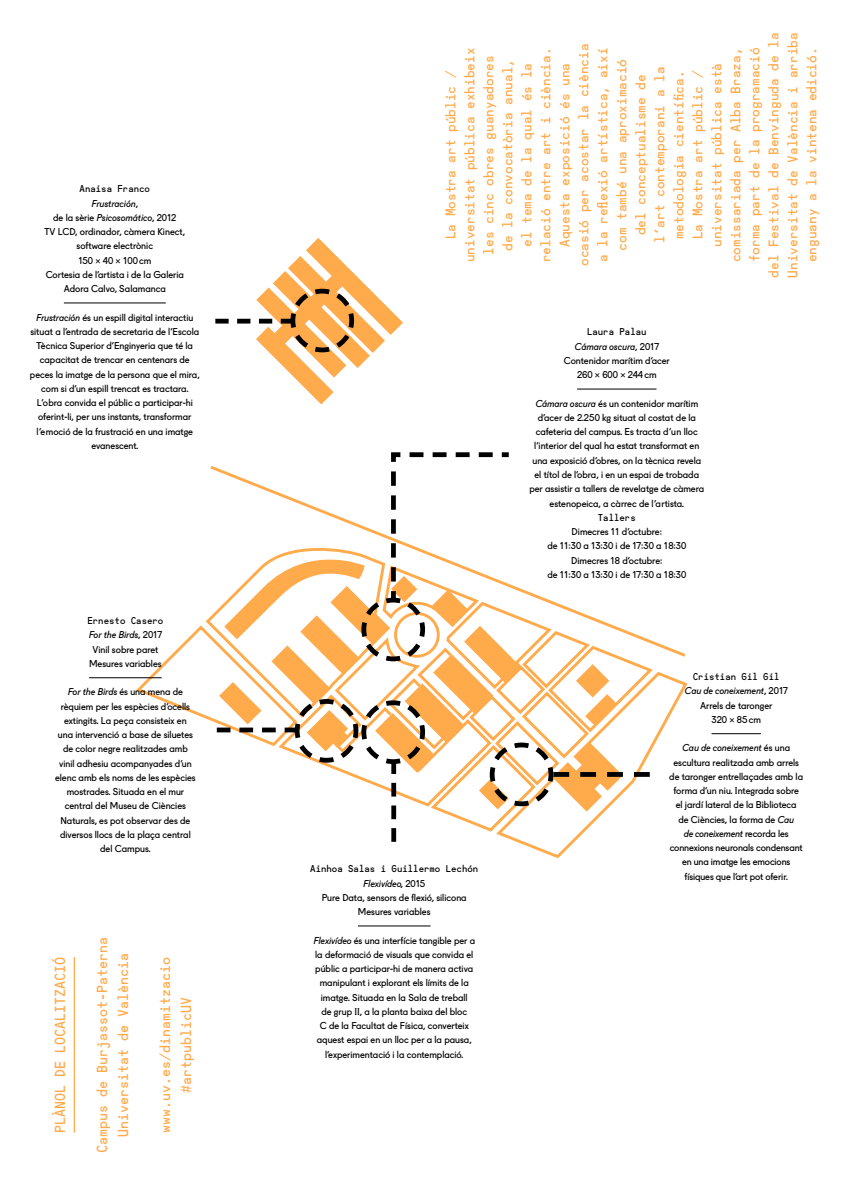
<style>
.page{position:relative;width:842px;height:1191px;background:#fff}
.page>*{position:absolute;margin:0;border:0;box-sizing:border-box;transform-origin:0 0}
.t1{font:14px/21px "Fugue Mono";color:#ffab4c;text-align:center}
.t2{font:13.4px/19px "Fugue Mono";color:#ffab4c;text-align:center}
.t3{font:9.5px/14.3px "Fugue";color:#000;text-align:center}
.t4{font:9.5px "Fugue Mono";color:#000}
.s1{font-style:italic}
</style>
<div class="page">
<svg style="left:133px;top:610px;width:555px;height:248px"></svg>
<hr style="left:64px;top:302px;width:102px;height:1px;background:#000">
<hr style="left:89px;top:677px;width:73px;height:1px;background:#000">
<hr style="left:358px;top:925px;width:73px;height:1px;background:#000">
<hr style="left:711px;top:733px;width:50px;height:1px;background:#000">
<hr style="left:577px;top:389px;width:79px;height:1px;background:#000">
<svg style="left:215px;top:238px;width:188px;height:166px"></svg>
<hr style="left:74px;top:957px;width:1px;height:175px;background:#ffab4c">
<svg style="left:217px;top:452px;width:433px;height:390px"></svg>
<p class="t4" style="left:80px;top:181px;width:72px">Anaisa Franco</p>
<p class="t3" style="left:45px;top:195px;width:142px"><span class="s1">Frustración</span>,<br>de la sèrie <span class="s1">Psicosomático</span>, 2012<br>TV LCD, ordinador, càmera Kinect, software electrònic<br>150 × 40 × 100cm<br>Cortesia de l’artista i de la Galeria<br>Adora Calvo, Salamanca</p>
<p class="t3" style="left:30px;top:309px;width:171px"><span class="s1">Frustración</span> és un espill digital interactiu situat a l’entrada de secretaria de l’Escola Tècnica Superior d’Enginyeria que té la capacitat de trencar en centenars de peces la imatge de la persona que el mira, com si d’un espill trencat es tractara.<br>L’obra convida el públic a participar-hi oferint-li, per uns instants, transformar l’emoció de la frustració en una imatge evanescent.</p>
<p class="t4" style="left:87px;top:613px;width:77px">Ernesto Casero</p>
<p class="t3" style="left:89px;top:627px;width:75px"><span class="s1">For the Birds</span>, 2017<br>Vinil sobre paret<br>Mesures variables</p>
<p class="t3" style="left:55px;top:684px;width:142px"><span class="s1">For the Birds</span> és una mena de rèquiem per les espècies d’ocells extingits. La peça consisteix en<br>una intervenció a base de siluetes de color negre realitzades amb vinil adhesiu acompanyades d’un elenc amb els noms de les espècies mostrades. Situada en el mur central del Museu de Ciències<br>Naturals, es pot observar des de diversos llocs de la plaça central del Campus.</p>
<h1 class="t1" style="left:48px;top:1132px;width:177px;rotate:-90deg">PLÀNOL DE LOCALITZACIÓ</h1>
<h1 class="t1" style="left:90px;top:1152px;width:217px;rotate:-90deg">Campus de Burjassot-Paterna<br>Universitat de València</h1>
<h1 class="t1" style="left:153px;top:1132px;width:177px;rotate:-90deg">www.uv.es/dinamitzacio #artpublicUV</h1>
<p class="t2" style="left:440px;top:277px;width:247px;rotate:-90deg">La Mostra art públic / universitat pública exhibeix<br>les cinc obres guanyadores<br>de la convocatòria anual,<br>el tema de la qual és la<br>relació entre art i ciència.<br>Aquesta exposició és una<br>ocasió per acostar la ciència<br>a la reflexió artística, així<br>com també una aproximació<br>del conceptualisme de<br>l’art contemporani a la metodologia científica.<br>La Mostra art públic / universitat pública està comissariada per Alba Braza, forma part de la programació<br>del Festival de Benvinguda de la<br>Universitat de València i arriba enguany a la vintena edició.</p>
<p class="t4" style="left:310px;top:861px;width:169px">Ainhoa Salas i Guillermo Lechón</p>
<p class="t3" style="left:322px;top:875px;width:146px"><span class="s1">Flexivídeo,</span> 2015<br>Pure Data, sensors de flexió, silicona<br>Mesures variables</p>
<p class="t3" style="left:313px;top:932px;width:163px"><span class="s1">Flexivídeo</span> és una interfície tangible per a la deformació de visuals que convida el públic a participar-hi de manera activa manipulant i explorant els límits de la imatge. Situada en la Sala de treball<br>de grup II, a la planta baixa del bloc<br>C de la Facultat de Física, converteix aquest espai en un lloc per a la pausa, l’experimentació i la contemplació.</p>
<p class="t4" style="left:587px;top:324px;width:61px">Laura Palau</p>
<p class="t3" style="left:564px;top:338px;width:108px"><span class="s1">Cámara oscura</span>, 2017<br>Contenidor marítim d’acer<br>260 × 600 × 244cm</p>
<p class="t3" style="left:529px;top:395px;width:176px"><span class="s1">Cámara oscura</span> és un contenidor marítim d’acer de 2.250 kg situat al costat de la cafeteria del campus. Es tracta d’un lloc l’interior del qual ha estat transformat en una exposició d’obres, on la tècnica revela el títol de l’obra, i en un espai de trobada per assistir a tallers de revelatge de càmera estenopeica, a càrrec de l’artista.</p>
<p class="t4" style="left:598px;top:509px;width:39px">Tallers</p>
<p class="t3" style="left:547px;top:523px;width:140px">Dimecres 11 d’octubre:<br>de 11:30 a 13:30 i de 17:30 a 18:30<br>Dimecres 18 d’octubre:<br>de 11:30 a 13:30 i de 17:30 a 18:30</p>
<p class="t4" style="left:693px;top:669px;width:88px">Cristian Gil Gil</p>
<p class="t3" style="left:685px;top:683px;width:105px"><span class="s1">Cau de coneixement</span>, 2017<br>Arrels de taronger<br>320 × 85cm</p>
<p class="t3" style="left:669px;top:740px;width:135px"><span class="s1">Cau de coneixement</span> és una escultura realitzada amb arrels de taronger entrellaçades amb la forma d’un niu. Integrada sobre el jardí lateral de la Biblioteca<br>de Ciències, la forma de <span class="s1">Cau<br>de coneixement</span> recorda les connexions neuronals condensant en una imatge les emocions físiques que l’art pot oferir.</p>
</div>
